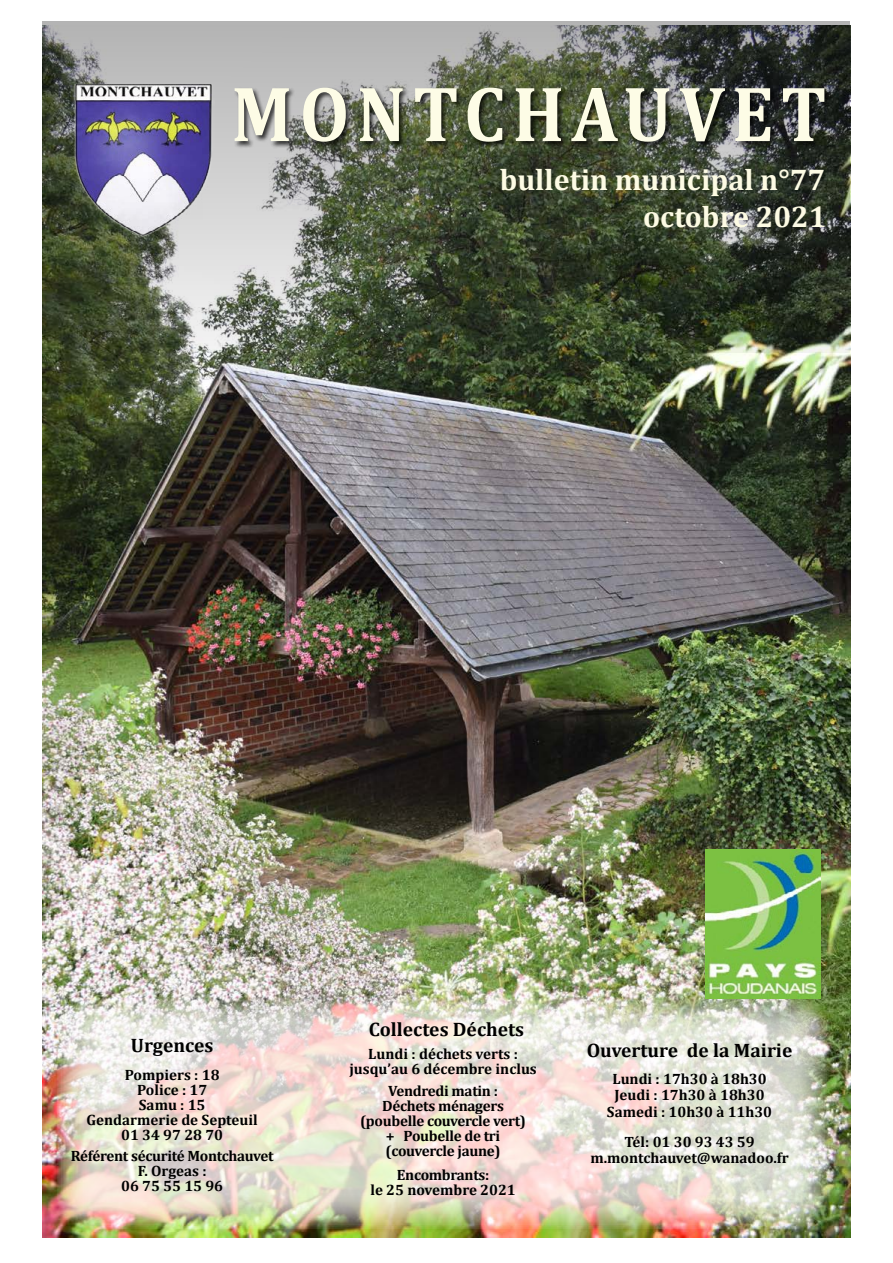
<style>
.page{position:relative;width:893px;height:1263px;background:#fff}
.page>*{position:absolute;margin:0;border:0;box-sizing:border-box;transform-origin:0 0}
.t1{font:700 79.2px "Cambria";letter-spacing:.1em;color:#fdfce6;scale:.91 1}
.t2{font:700 30px "Cambria";color:#fdfbe4}
.t3{font:700 19.5px "Cambria";color:#000}
.t4{font:700 15px/15px "Cambria";color:#000;text-align:center}
.t5{font:700 15px/15px "Cambria";letter-spacing:-.02em;color:#000;text-align:center}
</style>
<div class="page">
<img style="left:43px;top:353px;width:807px;height:884px">
<img style="left:57px;top:995px;width:772px;height:234px">
<img style="left:706px;top:849px;width:114px;height:149px">
<svg style="left:43px;top:21px;width:807px;height:332px;background:#606758"></svg>
<div style="left:234px;top:87px;width:598px;height:62px;background:#000;opacity:.75"></div>
<img style="left:72px;top:84px;width:143px;height:164px">
<h1 class="t1" style="left:231px;top:58px;width:487px">Montchauvet</h1>
<h2 class="t2" style="left:500px;top:158px;width:327px">bulletin municipal n°77</h2>
<h2 class="t2" style="left:643px;top:196px;width:185px">octobre 2021</h2>
<h3 class="t3" style="left:131px;top:1031px;width:84px">Urgences</h3>
<p class="t4" style="left:87px;top:1067px;width:173px">Pompiers : 18<br>Police : 17<br>Samu : 15<br>Gendarmerie de Septeuil<br>01 34 97 28 70</p>
<p class="t5" style="left:71px;top:1148px;width:204px">Référent sécurité Montchauvet<br>F. Orgeas :<br>06 75 55 15 96</p>
<h3 class="t3" style="left:369px;top:1016px;width:157px">Collectes Déchets</h3>
<p class="t4" style="left:368px;top:1046px;width:151px">Lundi : déchets verts :</p>
<h3 class="t3" style="left:587px;top:1036px;width:207px">Ouverture de la Mairie</h3>
<p class="t4" style="left:349px;top:1057px;width:189px;line-height:22.5px">jusqu’au 6 décembre inclus<br>Vendredi matin :</p>
<p class="t5" style="left:360px;top:1098px;width:167px">Déchets ménagers (poubelle couvercle vert) + Poubelle de tri (couvercle jaune)</p>
<p class="t4" style="left:370px;top:1167px;width:147px">Encombrants:<br>le 25 novembre 2021</p>
<p class="t4" style="left:607px;top:1070px;width:167px;line-height:16.5px">Lundi : 17h30 à 18h30<br>Jeudi : 17h30 à 18h30<br>Samedi : 10h30 à 11h30</p>
<p class="t4" style="left:590px;top:1133px;width:200px;line-height:16.5px">Tél: 01 30 93 43 59 m.montchauvet@wanadoo.fr</p>
</div>
